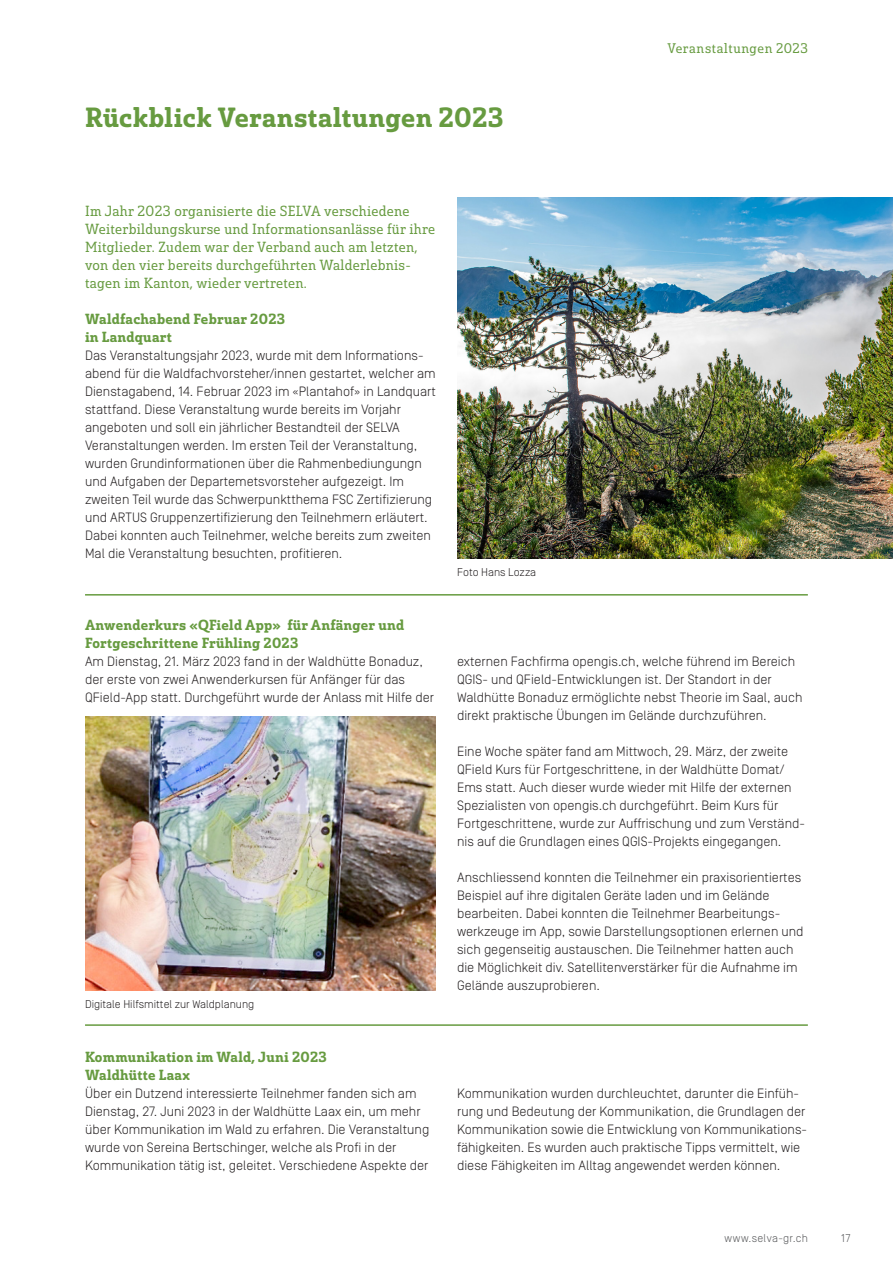
<style>
.page{position:relative;width:893px;height:1263px;background:#fff}
.page>*{position:absolute;margin:0;border:0;box-sizing:border-box;transform-origin:0 0}
.t1{font:27px "Solitas Slab Nor Dem";letter-spacing:.02em;color:#679b40}
.t2{font:14.25px/18px "Solitas Slab Nor Boo";letter-spacing:.02em;color:#679b40}
.t3{font:14.25px/18px "Solitas Slab Nor Dem";letter-spacing:.02em;color:#679b40}
.t4{font:300 13.5px/18px "Simplon Norm";color:#231f20}
.t5{font:13.5px "Solitas Slab Nor Boo";letter-spacing:.045em;color:#679b40}
.t6{font:300 11.25px "Simplon Norm";color:#231f20}
.t7{font:300 11.25px "Simplon Norm";letter-spacing:.025em;color:#57585a}
</style>
<div class="page">
<img style="left:457px;top:197px;width:436px;height:361px">
<hr style="left:85px;top:594px;width:723px;height:1px;background:#679b40">
<hr style="left:85px;top:1024px;width:723px;height:2px;background:#679b40">
<img style="left:85px;top:716px;width:351px;height:274px">
<h1 class="t1" style="left:85px;top:100px;width:420px">Rückblick Veranstaltungen 2023</h1>
<p class="t2" style="left:85px;top:202px;width:352px">Im Jahr 2023 organisierte die SELVA verschiedene Weiterbildungskurse und Informationsanlässe für ihre Mitglieder. Zudem war der Verband auch am letzten, von den vier bereits durchgeführten Walderlebnis&shy;tagen im Kanton, wieder vertreten.</p>
<p class="t3" style="left:85px;top:310px;width:202px">Waldfachabend Februar 2023 in Landquart</p>
<p class="t4" style="left:85px;top:347px;width:352px">Das Veranstaltungsjahr 2023, wurde mit dem Informations&shy;abend für die Waldfachvorsteher/innen gestartet, welcher am Dienstagabend, 14. Februar 2023 im «Plantahof» in Landquart stattfand. Diese Veranstaltung wurde bereits im Vorjahr angeboten und soll ein jährlicher Bestandteil der SELVA Veranstaltungen werden. Im ersten Teil der Veranstaltung, wurden Grundinformationen über die Rahmenbediungungn und Aufgaben der Departemetsvorsteher aufgezeigt. Im zweiten Teil wurde das Schwerpunktthema FSC Zertifizierung und ARTUS Gruppenzertifizierung den Teilnehmern erläutert.<br>Dabei konnten auch Teilnehmer, welche bereits zum zweiten Mal die Veranstaltung besuchten, profitieren.</p>
<p class="t6" style="left:457px;top:566px;width:81px">Foto Hans Lozza</p>
<p class="t5" style="left:667px;top:40px;width:142px">Veranstaltungen 2023</p>
<p class="t3" style="left:85px;top:616px;width:321px">Anwenderkurs «QField App» für Anfänger und<br>Fortgeschrittene Frühling 2023</p>
<p class="t4" style="left:85px;top:653px;width:350px">Am Dienstag, 21. März 2023 fand in der Waldhütte Bonaduz, der erste von zwei Anwenderkursen für Anfänger für das<br>QField-App statt. Durchgeführt wurde der Anlass mit Hilfe der</p>
<p class="t6" style="left:85px;top:998px;width:171px">Digitale Hilfsmittel zur Waldplanung</p>
<p class="t4" style="left:457px;top:653px;width:347px">externen Fachfirma opengis.ch, welche führend im Bereich QGIS- und QField-Entwicklungen ist. Der Standort in der Waldhütte Bonaduz ermöglichte nebst Theorie im Saal, auch direkt praktische Übungen im Gelände durchzuführen.</p>
<p class="t4" style="left:457px;top:743px;width:349px">Eine Woche später fand am Mittwoch, 29. März, der zweite QField Kurs für Fortgeschrittene, in der Waldhütte Domat/ Ems statt. Auch dieser wurde wieder mit Hilfe der externen Spezialisten von opengis.ch durchgeführt. Beim Kurs für Fortgeschrittene, wurde zur Auffrischung und zum Verständ&shy;nis auf die Grundlagen eines QGIS-Projekts eingegangen.</p>
<p class="t4" style="left:457px;top:868px;width:348px">Anschliessend konnten die Teilnehmer ein praxisorientiertes Beispiel auf ihre digitalen Geräte laden und im Gelände bearbeiten. Dabei konnten die Teilnehmer Bearbeitungs&shy;werkzeuge im App, sowie Darstellungsoptionen erlernen und sich gegenseitig austauschen. Die Teilnehmer hatten auch die Möglichkeit div. Satellitenverstärker für die Aufnahme im Gelände auszuprobieren.</p>
<p class="t3" style="left:85px;top:1048px;width:243px">Kommunikation im Wald, Juni 2023<br>Waldhütte Laax</p>
<p class="t4" style="left:85px;top:1085px;width:346px">Über ein Dutzend interessierte Teilnehmer fanden sich am Dienstag, 27. Juni 2023 in der Waldhütte Laax ein, um mehr über Kommunikation im Wald zu erfahren. Die Veranstaltung wurde von Sereina Bertschinger, welche als Profi in der Kommunikation tätig ist, geleitet. Verschiedene Aspekte der</p>
<p class="t4" style="left:457px;top:1085px;width:351px">Kommunikation wurden durchleuchtet, darunter die Einfüh&shy;rung und Bedeutung der Kommunikation, die Grundlagen der Kommunikation sowie die Entwicklung von Kommunikations&shy;fähigkeiten. Es wurden auch praktische Tipps vermittelt, wie diese Fähigkeiten im Alltag angewendet werden können.</p>
<p class="t7" style="left:724px;top:1232px;width:85px">www.selva-gr.ch</p>
<p class="t7" style="left:841px;top:1232px;width:11px">17</p>
</div>
